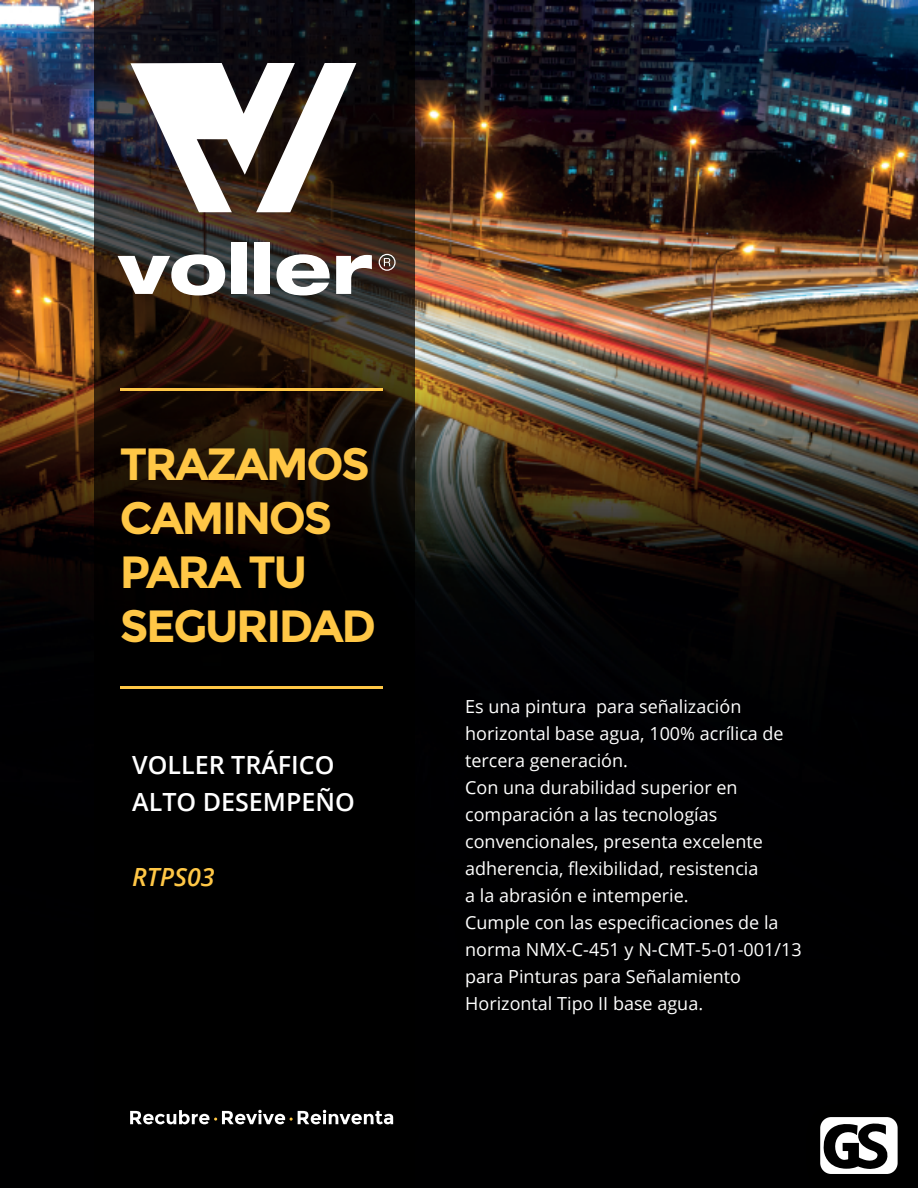
<style>
.page{position:relative;width:918px;height:1188px;background:#fff}
.page>*{position:absolute;margin:0;border:0;box-sizing:border-box;transform-origin:0 0}
.t1{font:700 45.15px/54.2px "Montserrat";letter-spacing:-.055em;color:#ffc746}
.t2{font:600 25.05px/37.5px "Open Sans";color:#fff}
.t3{font:italic 600 25.05px "Open Sans";color:#ffc746}
.t4{font:18px/27px "Open Sans";color:#fff}
</style>
<div class="page">
<img style="left:0;top:0;width:918px;height:1188px">
<svg style="left:94px;top:0;width:322px;height:1188px;background:#0c0906"></svg>
<div style="left:118px;top:1097px;width:308px;height:61px;background:#000"></div>
<svg style="left:130px;top:1110px;width:263px;height:14px"></svg>
<div style="left:108px;top:674px;width:308px;height:48px;background:#000"></div>
<hr style="left:120px;top:686px;width:263px;height:3px;background:#ffc746">
<img style="left:108px;top:376px;width:308px;height:48px">
<hr style="left:120px;top:388px;width:263px;height:3px;background:#ffc746">
<div style="left:802px;top:1099px;width:116px;height:89px;background:#000"></div>
<svg style="left:820px;top:1117px;width:78px;height:57px"></svg>
<svg style="left:118px;top:254px;width:107px;height:41px"></svg>
<div style="left:231px;top:243px;width:15px;height:51px;background:#fff"></div>
<div style="left:255px;top:243px;width:15px;height:51px;background:#fff"></div>
<svg style="left:276px;top:254px;width:54px;height:41px"></svg>
<svg style="left:336px;top:255px;width:36px;height:39px"></svg>
<svg style="left:379px;top:254px;width:17px;height:17px"></svg>
<svg style="left:130px;top:63px;width:226px;height:149px"></svg>
<h1 class="t1" style="left:120px;top:437px;width:258px">TRAZAMOS<br>CAMINOS<br>PARA TU<br>SEGURIDAD</h1>
<h2 class="t2" style="left:132px;top:745px;width:224px">VOLLER TRÁFICO<br>ALTO DESEMPEÑO</h2>
<h2 class="t3" style="left:132px;top:860px;width:84px">RTPS03</h2>
<p class="t4" style="left:465px;top:693px;width:338px">Es una pintura para señalización horizontal base agua, 100% acrílica de tercera generación.<br>Con una durabilidad superior en comparación a las tecnologías convencionales, presenta excelente adherencia, flexibilidad, resistencia<br>a la abrasión e intemperie.<br>Cumple con las especificaciones de la norma NMX-C-451 y N-CMT-5-01-001/13 para Pinturas para Señalamiento Horizontal Tipo II base agua.</p>
</div>
